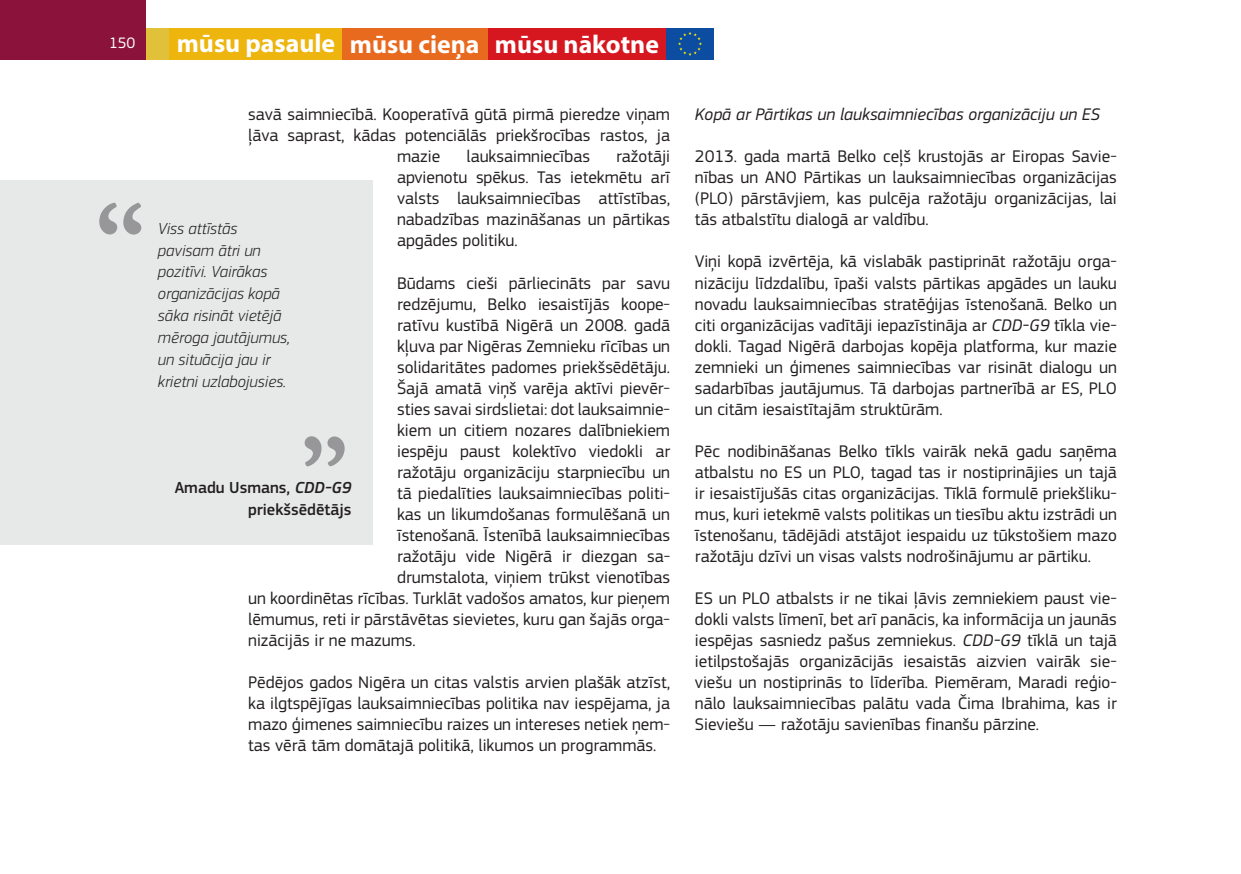
<style>
.page{position:relative;width:1241px;height:874px;background:#fff}
.page>*{position:absolute;margin:0;border:0;box-sizing:border-box;transform-origin:0 0}
.t1{font:700 25.72px "Myriad Pro";color:#fff}
.body{font:17.5px/21px "EC Square Sans Pro";color:#231f20;text-align:justify}
.title_3{font:italic 17.5px "EC Square Sans Pro";color:#231f20}
.quote{font:italic 300 16.62px/21.9px "EC Square Sans Pro";color:#231f20}
.quote_source{font:500 16.62px/21.9px "EC Square Sans Pro";color:#231f20;text-align:right}
.t2{font:15.75px "EC Square Sans Pro";color:#fff}
.s1{font-style:italic}
</style>
<div class="page">
<div style="left:131px;top:28px;width:55px;height:32px;background:#e0c139"></div>
<div style="left:666px;top:28px;width:47px;height:32px;background:#0d4da1"></div>
<svg style="left:678px;top:32px;width:24px;height:24px"></svg>
<div style="left:169px;top:28px;width:173px;height:32px;background:#edb50e"></div>
<div style="left:487px;top:28px;width:179px;height:32px;background:#d7171f"></div>
<div style="left:342px;top:28px;width:145px;height:32px;background:#e86a1f"></div>
<div style="left:0;top:0;width:145px;height:60px;background:#8b123a"></div>
<div style="left:0;top:180px;width:372px;height:364px;background:#e7e9e9"></div>
<svg style="left:304px;top:436px;width:40px;height:30px"></svg>
<svg style="left:99px;top:202px;width:42px;height:32px"></svg>
<p class="t2" style="left:109px;top:34px;width:28px">150</p>
<h1 class="t1" style="left:177px;top:27px;width:483px">mūsu pasaule mūsu cieņa mūsu nākotne</h1>
<p class="body" style="left:248px;top:104px;width:423px">savā saimniecībā. Kooperatīvā gūtā pirmā pieredze viņam</p>
<p class="body" style="left:248px;top:125px;width:423px">ļāva saprast, kādas potenciālās priekšrocības rastos, ja</p>
<p class="body" style="left:397px;top:146px;width:45px">mazie</p>
<p class="body" style="left:466px;top:146px;width:125px">lauksaimniecības</p>
<p class="body" style="left:397px;top:146px;width:274px;text-indent:219px">ražotāji apvienotu spēkus. Tas ietekmētu arī valsts lauksaimniecības attīstības, nabadzības mazināšanas un pārtikas apgādes politiku.</p>
<p class="body" style="left:397px;top:272px;width:274px">Būdams cieši pārliecināts par savu</p>
<p class="body" style="left:397px;top:293px;width:274px">redzējumu, Belko iesaistījās koope-</p>
<p class="body" style="left:397px;top:314px;width:274px">ratīvu kustībā Nigērā un 2008. gadā</p>
<p class="body" style="left:397px;top:335px;width:274px">kļuva par Nigēras Zemnieku rīcības un</p>
<p class="body" style="left:397px;top:356px;width:274px">solidaritātes padomes priekšsēdētāju.</p>
<p class="body" style="left:397px;top:377px;width:274px">Šajā amatā viņš varēja aktīvi pievēr-</p>
<p class="body" style="left:397px;top:398px;width:274px">sties savai sirdslietai: dot lauksaimnie-</p>
<p class="body" style="left:397px;top:419px;width:274px">kiem un citiem nozares dalībniekiem</p>
<p class="body" style="left:397px;top:440px;width:274px">iespēju paust kolektīvo viedokli ar</p>
<p class="body" style="left:397px;top:461px;width:274px">ražotāju organizāciju starpniecību un</p>
<p class="body" style="left:397px;top:482px;width:274px">tā piedalīties lauksaimniecības politi-</p>
<p class="body" style="left:397px;top:503px;width:274px">kas un likumdošanas formulēšanā un</p>
<p class="body" style="left:397px;top:524px;width:274px">īstenošanā. Īstenībā lauksaimniecības</p>
<p class="body" style="left:397px;top:545px;width:273px">ražotāju vide Nigērā ir diezgan sa-</p>
<p class="body" style="left:397px;top:566px;width:274px">drumstalota, viņiem trūkst vienotības</p>
<p class="body" style="left:248px;top:587px;width:423px">un koordinētas rīcības. Turklāt vadošos amatos, kur pieņem</p>
<p class="body" style="left:248px;top:608px;width:423px">lēmumus, reti ir pārstāvētas sievietes, kuru gan šajās orga-</p>
<p class="body" style="left:248px;top:629px;width:169px">nizācijās ir ne mazums.</p>
<p class="body" style="left:248px;top:671px;width:423px">Pēdējos gados Nigēra un citas valstis arvien plašāk atzīst, ka ilgtspējīgas lauksaimniecības politika nav iespējama, ja mazo ģimenes saimniecību raizes un intereses netiek ņem&shy;tas vērā tām domātajā politikā, likumos un programmās.</p>
<p class="quote" style="left:158px;top:217px;width:134px">Viss attīstās pavisam ātri un pozitīvi. Vairākas organizācijas kopā sāka risināt vietējā mēroga jautājumus, un situācija jau ir krietni uzlabojusies.</p>
<p class="quote_source" style="left:175px;top:477px;width:178px">Amadu Usmans, <span class="s1">CDD-G9 </span>priekšsēdētājs</p>
<p class="title_3" style="left:694px;top:104px;width:406px">Kopā ar Pārtikas un lauksaimniecības organizāciju un ES</p>
<p class="body" style="left:694px;top:146px;width:423px">2013. gada martā Belko ceļš krustojās ar Eiropas Savie&shy;nības un ANO Pārtikas un lauksaimniecības organizācijas (PLO) pārstāvjiem, kas pulcēja ražotāju organizācijas, lai tās atbalstītu dialogā ar valdību.</p>
<p class="body" style="left:694px;top:251px;width:423px">Viņi kopā izvērtēja, kā vislabāk pastiprināt ražotāju orga&shy;nizāciju līdzdalību, īpaši valsts pārtikas apgādes un lauku novadu lauksaimniecības stratēģijas īstenošanā. Belko un citi organizācijas vadītāji iepazīstināja ar <span class="s1">CDD-G9</span> tīkla vie&shy;dokli. Tagad Nigērā darbojas kopēja platforma, kur mazie zemnieki un ģimenes saimniecības var risināt dialogu un sadarbības jautājumus. Tā darbojas partnerībā ar ES, PLO un citām iesaistītajām struktūrām.</p>
<p class="body" style="left:694px;top:440px;width:423px">Pēc nodibināšanas Belko tīkls vairāk nekā gadu saņēma atbalstu no ES un PLO, tagad tas ir nostiprinājies un tajā ir iesaistījušās citas organizācijas. Tīklā formulē priekšliku&shy;mus, kuri ietekmē valsts politikas un tiesību aktu izstrādi un īstenošanu, tādējādi atstājot iespaidu uz tūkstošiem mazo ražotāju dzīvi un visas valsts nodrošinājumu ar pārtiku.</p>
<p class="body" style="left:694px;top:587px;width:423px">ES un PLO atbalsts ir ne tikai ļāvis zemniekiem paust vie&shy;dokli valsts līmenī, bet arī panācis, ka informācija un jaunās iespējas sasniedz pašus zemniekus. <span class="s1">CDD-G9</span> tīklā un tajā ietilpstošajās organizācijās iesaistās aizvien vairāk sie&shy;viešu un nostiprinās to līderība. Piemēram, Maradi reģio&shy;nālo lauksaimniecības palātu vada Čima Ibrahima, kas ir Sieviešu — ražotāju savienības finanšu pārzine.</p>
</div>
